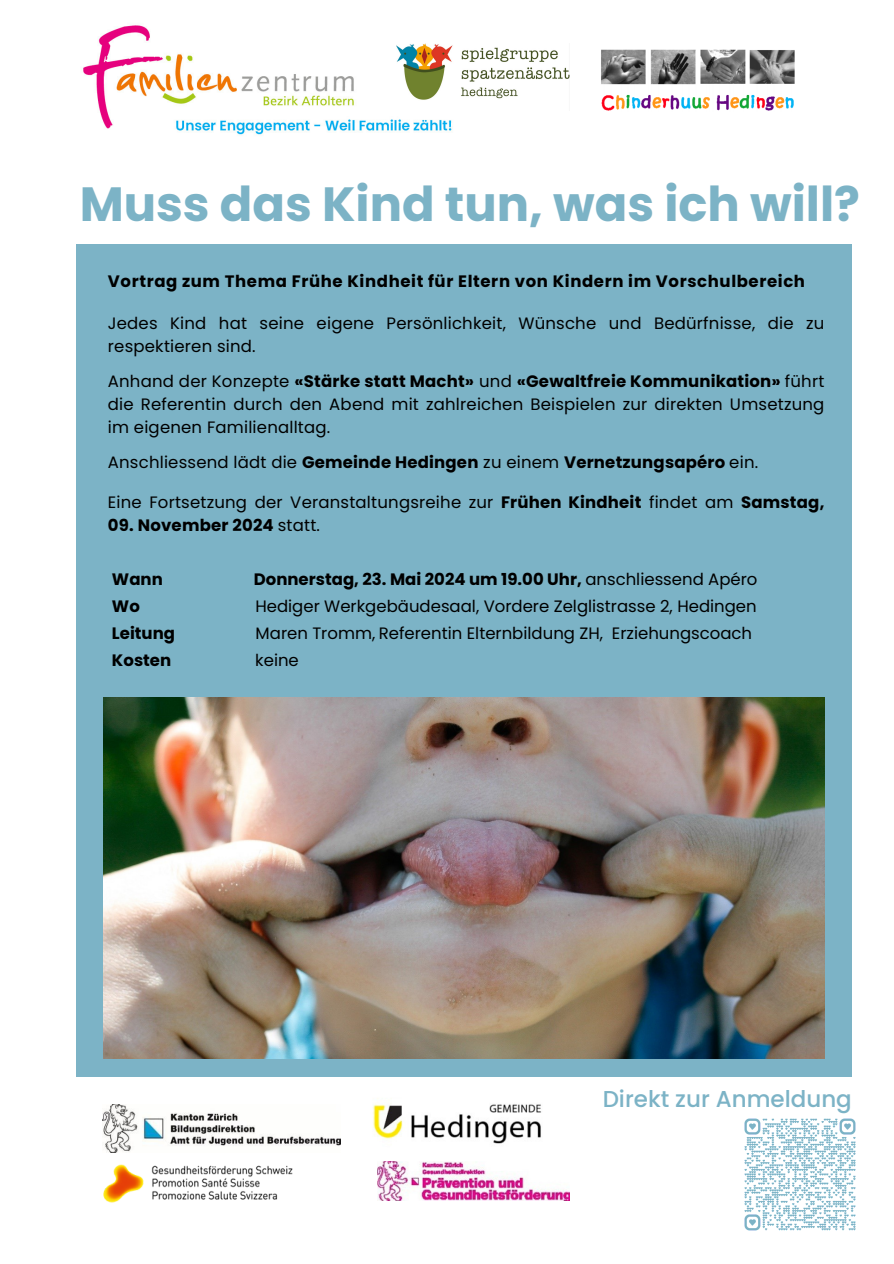
<style>
.page{position:relative;width:894px;height:1264px;background:#fff}
.page>*{position:absolute;margin:0;border:0;box-sizing:border-box;transform-origin:0 0}
.t1{font:700 48px "Poppins";color:#7cb3c6}
.t2{font:500 22.95px "Poppins";color:#7cb3c6}
.t3{font:16.5px/22.8px "Poppins";letter-spacing:.01em;color:#000}
.t4{font:700 16.5px "Poppins";letter-spacing:.01em;color:#000}
.t5{font:700 16.5px "Poppins";letter-spacing:.035em;color:#000}
.s1{font-weight:700}
.s2{font-weight:400}
</style>
<div class="page">
<div style="left:77px;top:244px;width:774px;height:832px;background:#7cb3c6"></div>
<img style="left:83px;top:25px;width:369px;height:110px">
<img style="left:373px;top:1104px;width:168px;height:40px">
<img style="left:396px;top:43px;width:173px;height:68px">
<img style="left:601px;top:49px;width:194px;height:62px">
<img style="left:102px;top:1104px;width:239px;height:47px">
<img style="left:103px;top:1164px;width:189px;height:39px">
<img style="left:377px;top:1161px;width:192px;height:39px">
<img style="left:104px;top:697px;width:720px;height:361px">
<img style="left:744px;top:1118px;width:112px;height:112px">
<p class="t1" style="left:80px;top:170px;width:781px">Muss das Kind tun, was ich will?</p>
<p class="t5" style="left:108px;top:270px;width:698px">Vortrag zum Thema Frühe Kindheit für Eltern von Kindern im Vorschulbereich</p>
<p class="t3" style="left:108px;top:312px;width:717px">Jedes Kind hat seine eigene Persönlichkeit, Wünsche und Bedürfnisse, die zu respektieren sind.</p>
<p class="t3" style="left:108px;top:370px;width:717px;text-align:justify">Anhand der Konzepte <span class="s1">«Stärke statt Macht»</span> und <span class="s1">«Gewaltfreie Kommunikation»</span> führt die Referentin durch den Abend mit zahlreichen Beispielen zur direkten Umsetzung im eigenen Familienalltag.</p>
<p class="t4" style="left:108px;top:450px;width:651px"><span class="s2">Anschliessend lädt die</span> Gemeinde Hedingen <span class="s2">zu einem</span> Vernetzungsapéro <span class="s2">ein.</span></p>
<p class="t3" style="left:108px;top:491px;width:717px">Eine Fortsetzung der Veranstaltungsreihe zur <span class="s1">Frühen Kindheit</span> findet am <span class="s1">Samstag,</span></p>
<p class="t4" style="left:108px;top:514px;width:213px">09. November 2024 <span class="s2">statt.</span></p>
<p class="t4" style="left:112px;top:567px;width:52px">Wann</p>
<p class="t4" style="left:254px;top:567px;width:505px">Donnerstag, 23. Mai 2024 um 19.00 Uhr, <span class="s2">anschliessend Apéro</span></p>
<h2 class="t4" style="left:112px;top:594px;width:29px">Wo</h2>
<h2 class="t3" style="left:255px;top:595px;width:502px">Hediger Werkgebäudesaal, Vordere Zelglistrasse 2, Hedingen</h2>
<p class="t4" style="left:112px;top:621px;width:65px">Leitung</p>
<p class="t3" style="left:255px;top:622px;width:498px">Maren Tromm, Referentin Elternbildung ZH, Erziehungscoach</p>
<p class="t4" style="left:112px;top:648px;width:61px">Kosten</p>
<p class="t3" style="left:255px;top:649px;width:45px">keine</p>
<p class="t2" style="left:602px;top:1082px;width:251px">Direkt zur Anmeldung</p>
</div>
